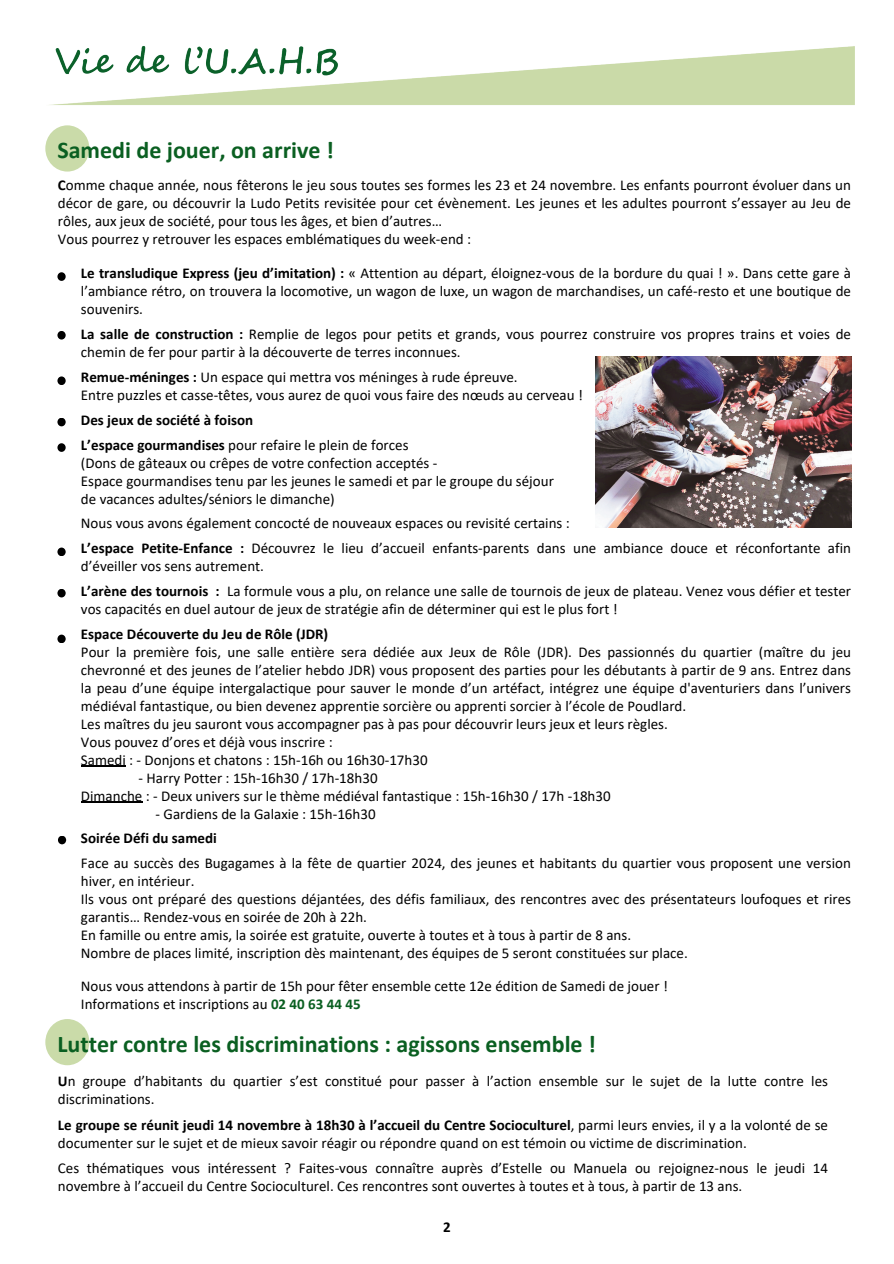
<style>
.page{position:relative;width:894px;height:1264px;background:#fff}
.page>*{position:absolute;margin:0;border:0;box-sizing:border-box;transform-origin:0 0}
.t1{font:700 24px "Calibri";color:#0a5f21}
.t2{font:15px/18px "Calibri";color:#000}
.t3{font:700 15px/24.8px "Calibri";color:#000}
.s1{font-weight:700}
.s2{font-weight:400}
.s3{font-weight:700;color:#0a5f21}
</style>
<div class="page">
<img style="left:50px;top:46px;width:804px;height:59px">
<hr style="left:81px;top:765px;width:45px;height:2px;background:#000">
<hr style="left:81px;top:801px;width:61px;height:2px;background:#000">
<div style="left:45px;top:125px;width:44px;height:46px;background:#cadba9;border-radius:50%"></div>
<div style="left:45px;top:1019px;width:44px;height:46px;background:#cadba9;border-radius:50%"></div>
<div style="left:57px;top:272px;width:9px;height:9px;background:#000;border-radius:50%"></div>
<div style="left:57px;top:331px;width:9px;height:8px;background:#000;border-radius:50%"></div>
<svg style="left:57px;top:376px;width:9px;height:9px"></svg>
<div style="left:57px;top:418px;width:9px;height:8px;background:#000;border-radius:50%"></div>
<div style="left:57px;top:443px;width:9px;height:9px;background:#000;border-radius:50%"></div>
<svg style="left:57px;top:547px;width:9px;height:9px"></svg>
<div style="left:57px;top:589px;width:9px;height:8px;background:#000;border-radius:50%"></div>
<svg style="left:57px;top:634px;width:9px;height:9px"></svg>
<div style="left:58px;top:835px;width:8px;height:9px;background:#000;border-radius:50%"></div>
<img style="left:595px;top:357px;width:256px;height:171px">
<h1 class="t1" style="left:57px;top:133px;width:278px">Samedi de jouer, on arrive !</h1>
<p class="t2" style="left:58px;top:175px;width:794px"><span class="s1">C</span>omme chaque année, nous fêterons le jeu sous toutes ses formes les 23 et 24 novembre. Les enfants pourront évoluer dans un décor de gare, ou découvrir la Ludo Petits revisitée pour cet évènement. Les jeunes et les adultes pourront s’essayer au Jeu de rôles, aux jeux de société, pour tous les âges, et bien d’autres…<br>Vous pourrez y retrouver les espaces emblématiques du week-end :</p>
<p class="t2" style="left:81px;top:264px;width:771px;text-align:justify"><span class="s1">Le transludique Express (jeu d’imitation) :</span> « Attention au départ, éloignez-vous de la bordure du quai ! ». Dans cette gare à l’ambiance rétro, on trouvera la locomotive, un wagon de luxe, un wagon de marchandises, un café-resto et une boutique de souvenirs.</p>
<p class="t2" style="left:81px;top:325px;width:771px"><span class="s1">La salle de construction :</span> Remplie de legos pour petits et grands, vous pourrez construire vos propres trains et voies de chemin de fer pour partir à la découverte de terres inconnues.</p>
<p class="t2" style="left:81px;top:367px;width:503px"><span class="s1">Remue-méninges :</span> Un espace qui mettra vos méninges à rude épreuve.<br>Entre puzzles et casse-têtes, vous aurez de quoi vous faire des nœuds au cerveau !</p>
<p class="t3" style="left:81px;top:407px;width:329px">Des jeux de société à foison<br>L’espace gourmandises <span class="s2">pour refaire le plein de forces</span></p>
<p class="t2" style="left:81px;top:453px;width:474px">(Dons de gâteaux ou crêpes de votre confection acceptés -<br>Espace gourmandises tenu par les jeunes le samedi et par le groupe du séjour de vacances adultes/séniors le dimanche)</p>
<p class="t2" style="left:81px;top:510px;width:771px;line-height:24.8px">Nous vous avons également concocté de nouveaux espaces ou revisité certains :<br><span class="s1">L’espace Petite-Enfance :</span> Découvrez le lieu d’accueil enfants-parents dans une ambiance douce et réconfortante afin</p>
<p class="t2" style="left:81px;top:553px;width:771px;line-height:24.8px">d’éveiller vos sens autrement.<br><span class="s1">L’arène des tournois :</span> La formule vous a plu, on relance une salle de tournois de jeux de plateau. Venez vous défier et tester</p>
<p class="t2" style="left:81px;top:599px;width:538px">vos capacités en duel autour de jeux de stratégie afin de déterminer qui est le plus fort !</p>
<p class="t3" style="left:81px;top:621px;width:249px">Espace Découverte du Jeu de Rôle (JDR)</p>
<p class="t2" style="left:81px;top:642px;width:771px">Pour la première fois, une salle entière sera dédiée aux Jeux de Rôle (JDR). Des passionnés du quartier (maître du jeu chevronné et des jeunes de l’atelier hebdo JDR) vous proposent des parties pour les débutants à partir de 9 ans. Entrez dans la peau d’une équipe intergalactique pour sauver le monde d’un artéfact, intégrez une équipe d'aventuriers dans l’univers médiéval fantastique, ou bien devenez apprentie sorcière ou apprenti sorcier à l’école de Poudlard.<br>Les maîtres du jeu sauront vous accompagner pas à pas pour découvrir leurs jeux et leurs règles.<br>Vous pouvez d’ores et déjà vous inscrire :<br>Samedi : - Donjons et chatons : 15h-16h ou 16h30-17h30</p>
<p class="t2" style="left:81px;top:768px;width:531px;text-indent:58px">- Harry Potter : 15h-16h30 / 17h-18h30<br>Dimanche : - Deux univers sur le thème médiéval fantastique : 15h-16h30 / 17h -18h30</p>
<p class="t2" style="left:155px;top:804px;width:221px">- Gardiens de la Galaxie : 15h-16h30</p>
<p class="t3" style="left:81px;top:825px;width:137px">Soirée Défi du samedi</p>
<p class="t2" style="left:81px;top:853px;width:771px">Face au succès des Bugagames à la fête de quartier 2024, des jeunes et habitants du quartier vous proposent une version hiver, en intérieur.<br>Ils vous ont préparé des questions déjantées, des défis familiaux, des rencontres avec des présentateurs loufoques et rires garantis… Rendez-vous en soirée de 20h à 22h.<br>En famille ou entre amis, la soirée est gratuite, ouverte à toutes et à tous à partir de 8 ans.<br>Nombre de places limité, inscription dès maintenant, des équipes de 5 seront constituées sur place.</p>
<p class="t2" style="left:81px;top:976px;width:588px">Nous vous attendons à partir de 15h pour fêter ensemble cette 12e édition de Samedi de jouer !<br>Informations et inscriptions au <span class="s3">02 40 63 44 45</span></p>
<h1 class="t1" style="left:57px;top:1026px;width:540px">Lutter contre les discriminations : agissons ensemble !</h1>
<p class="t2" style="left:58px;top:1071px;width:771px"><span class="s1">U</span>n groupe d’habitants du quartier s’est constitué pour passer à l’action ensemble sur le sujet de la lutte contre les discriminations.</p>
<p class="t2" style="left:58px;top:1115px;width:771px"><span class="s1">Le groupe se réunit jeudi 14 novembre à 18h30 à l’accueil du Centre Socioculturel</span>, parmi leurs envies, il y a la volonté de se documenter sur le sujet et de mieux savoir réagir ou répondre quand on est témoin ou victime de discrimination.</p>
<p class="t2" style="left:58px;top:1158px;width:771px">Ces thématiques vous intéressent ? Faites-vous connaître auprès d’Estelle ou Manuela ou rejoignez-nous le jeudi 14 novembre à l’accueil du Centre Socioculturel. Ces rencontres sont ouvertes à toutes et à tous, à partir de 13 ans.</p>
<p class="t3" style="left:443px;top:1214px;width:9px">2</p>
</div>
